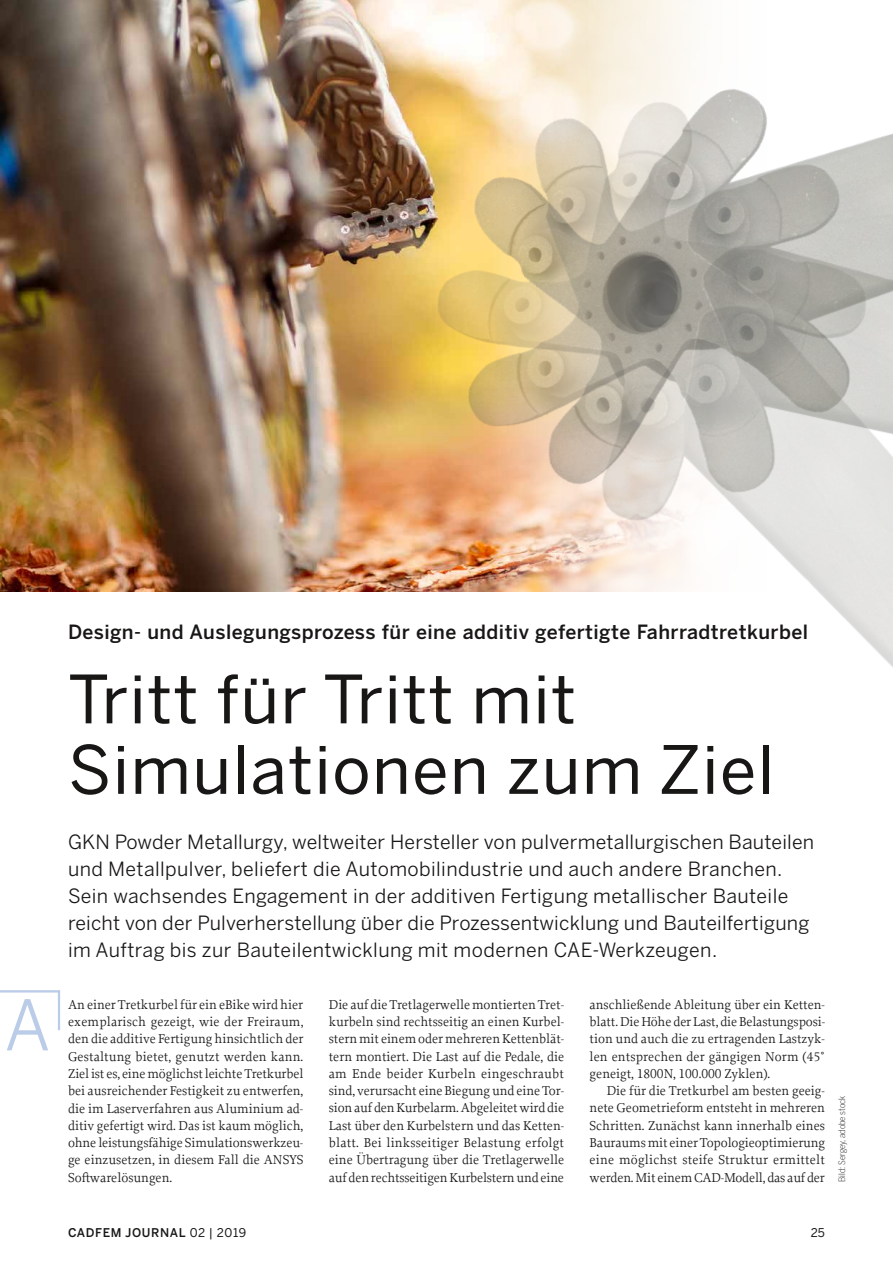
<style>
.page{position:relative;width:893px;height:1263px;background:#fff}
.page>*{position:absolute;margin:0;border:0;box-sizing:border-box;transform-origin:0 0}
.t1{font:69px "Benton Sans";color:#bacce8}
.t2{font:66px/70.5px "Benton Sans";letter-spacing:.02em;color:#181716}
.t3{font:19.5px/27px "Benton Sans";letter-spacing:.01em;color:#181716}
.t4{font:500 19.5px "Benton Sans";letter-spacing:.02em;color:#181716}
.t5{font:13.5px/17.2px "Proforma";color:#181716;text-align:justify}
.t6{font:500 12px "Benton Sans";letter-spacing:.05em;color:#181716}
.t7{font:12px "Benton Sans";color:#181716}
.t8{font:300 9px "Benton Sans Condensed";color:#181716}
.s1{font-weight:400}
</style>
<div class="page">
<hr style="left:58px;top:991px;width:2px;height:39px;background:#bacce8">
<hr style="left:0;top:990px;width:60px;height:2px;background:#bacce8">
<img style="left:0;top:0;width:390px;height:591px">
<img style="left:353px;top:14px;width:540px;height:654px">
<h3 class="t4" style="left:68px;top:620px;width:741px">Design- und Auslegungsprozess für eine additiv gefertigte Fahrradtretkurbel</h3>
<h2 class="t2" style="left:68px;top:664px;width:708px">Tritt für Tritt mit<br>Simulationen zum Ziel</h2>
<p class="t3" style="left:68px;top:828px;width:748px">GKN Powder Metallurgy, weltweiter Hersteller von pulvermetallurgischen Bauteilen und Metallpulver, beliefert die Automobilindustrie und auch andere Branchen.<br>Sein wachsendes Engagement in der additiven Fertigung metallischer Bauteile reicht von der Pulverherstellung über die Prozessentwicklung und Bauteilfertigung im Auftrag bis zur Bauteilentwicklung mit modernen CAE-Werkzeugen.</p>
<h1 class="t1" style="left:4px;top:984px;width:48px">A</h1>
<p class="t5" style="left:329px;top:996px;width:237px">Die auf die Tretlagerwelle montierten Tret&shy;kurbeln sind rechtsseitig an einen Kurbel&shy;stern mit einem oder mehreren Kettenblät&shy;tern montiert. Die Last auf die Pedale, die am Ende beider Kurbeln eingeschraubt sind, verursacht eine Biegung und eine Tor&shy;sion auf den Kurbelarm. Abgeleitet wird die Last über den Kurbelstern und das Ketten&shy;blatt. Bei linksseitiger Belastung erfolgt eine Übertragung über die Tretlagerwelle auf den rechtsseitigen Kurbelstern und eine</p>
<p class="t5" style="left:68px;top:996px;width:237px">An einer Tretkurbel für ein eBike wird hier exemplarisch gezeigt, wie der Freiraum, den die additive Fertigung hinsichtlich der Gestaltung bietet, genutzt werden kann.<br>Ziel ist es, eine möglichst leichte Tretkurbel bei ausreichender Festigkeit zu entwerfen, die im Laserverfahren aus Aluminium ad&shy;ditiv gefertigt wird. Das ist kaum möglich, ohne leistungsfähige Simulationswerkzeu&shy;ge einzusetzen, in diesem Fall die ANSYS Softwarelösungen.</p>
<p class="t5" style="left:590px;top:996px;width:237px">anschließende Ableitung über ein Ketten&shy;blatt. Die Höhe der Last, die Belastungsposi&shy;tion und auch die zu ertragenden Lastzyk&shy;len entsprechen der gängigen Norm (45° geneigt, 1800N, 100.000 Zyklen).</p>
<p class="t5" style="left:590px;top:1082px;width:237px;text-indent:17px">Die für die Tretkurbel am besten geeig&shy;nete Geometrieform entsteht in mehreren Schritten. Zunächst kann innerhalb eines Bauraums mit einer Topologieoptimierung eine möglichst steife Struktur ermittelt werden. Mit einem CAD-Modell, das auf der</p>
<p class="t8" style="left:836px;top:1182px;width:88px;rotate:-90deg">Bild: Sergey, adobe stock</p>
<p class="t6" style="left:68px;top:1225px;width:180px">CADFEM JOURNAL <span class="s1">02 | 2019</span></p>
<p class="t7" style="left:811px;top:1225px;width:16px">25</p>
</div>
